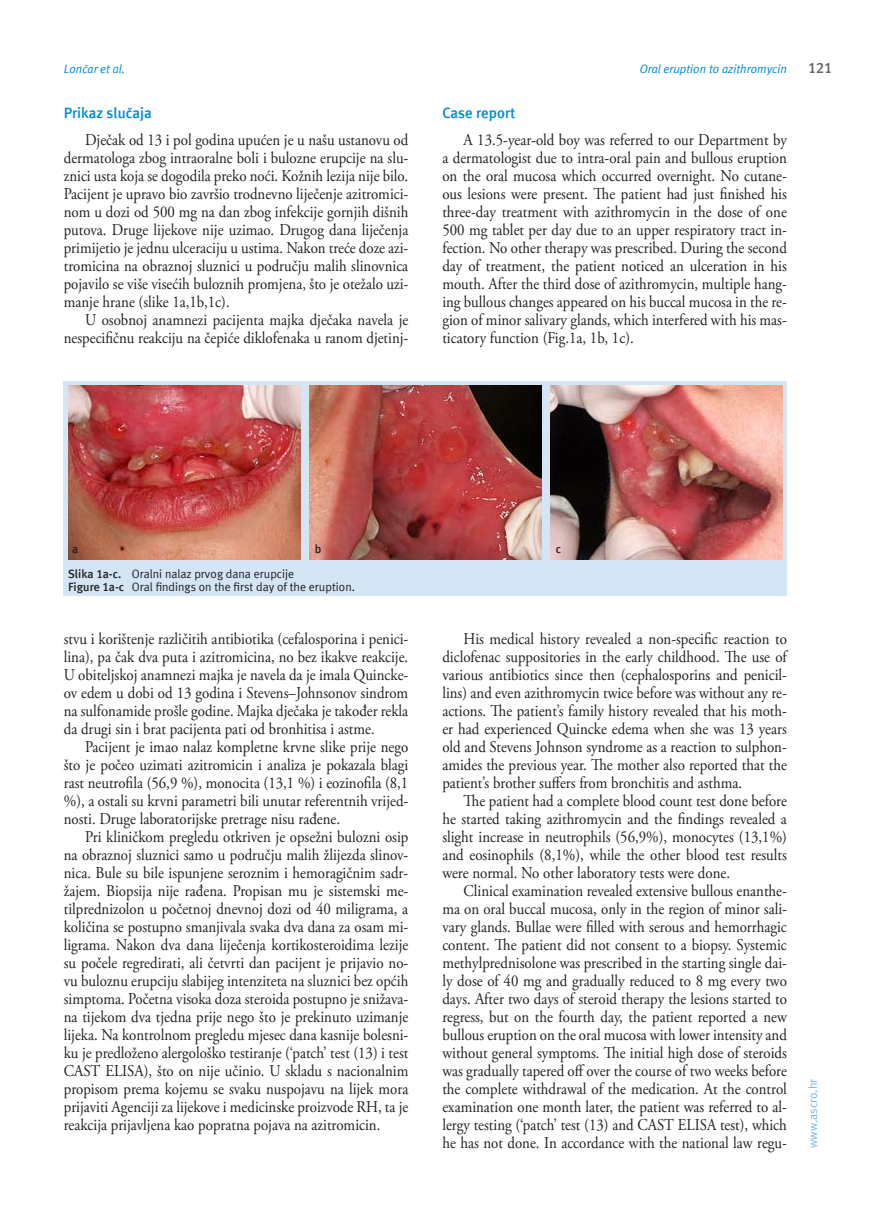
<style>
.page{position:relative;width:872px;height:1212px;background:#fff}
.page>*{position:absolute;margin:0;border:0;box-sizing:border-box;transform-origin:0 0}
.t1{font:16.5px/18px "Adobe Garamond Pro";color:#231f20;text-align:justify;scale:.9 1}
.t2{font:700 15px "Meta ASC";color:#0089cf}
.t3{font:700 15px "Meta ASC";color:#636366}
.t4{font:12px/13.5px "Meta ASC";color:#231f20}
.t5{font:italic 12px "Meta ASC";color:#0089cf}
.t6{font:12px "Meta ASC";color:#77b6e4}
.t7{font:700 12px "Meta ASC";color:#231f20}
.s1{font-weight:700}
</style>
<div class="page">
<div style="left:64px;top:381px;width:723px;height:183px;background:#d4e6f6"></div>
<img style="left:68px;top:385px;width:232px;height:175px">
<img style="left:309px;top:385px;width:232px;height:175px">
<img style="left:550px;top:385px;width:232px;height:175px">
<div style="left:64px;top:564px;width:723px;height:31px;background:#d4e6f6"></div>
<p class="t5" style="left:64px;top:62px;width:63px">Lončar et al.</p>
<p class="t5" style="left:640px;top:62px;width:149px">Oral eruption to azithromycin</p>
<p class="t3" style="left:808px;top:59px;width:26px">121</p>
<p class="t2" style="left:442px;top:104px;width:75px">Case report</p>
<p class="t1" style="left:442px;top:131px;width:384px;text-indent:21px">A 13.5-year-old boy was referred to our Department by a dermatologist due to intra-oral pain and bullous eruption on the oral mucosa which occurred overnight. No cutane&shy;ous lesions were present. The patient had just finished his three-day treatment with azithromycin in the dose of one 500 mg tablet per day due to an upper respiratory tract in&shy;fection. No other therapy was prescribed. During the second day of treatment, the patient noticed an ulceration in his mouth. After the third dose of azithromycin, multiple hang&shy;ing bullous changes appeared on his buccal mucosa in the re&shy;gion of minor salivary glands, which interfered with his mas&shy;ticatory function (Fig.1a, 1b, 1c).</p>
<p class="t2" style="left:64px;top:104px;width:89px">Prikaz slučaja</p>
<p class="t1" style="left:64px;top:131px;width:384px;text-indent:21px">Dječak od 13 i pol godina upućen je u našu ustanovu od dermatologa zbog intraoralne boli i bulozne erupcije na slu&shy;znici usta koja se dogodila preko noći. Kožnih lezija nije bilo.<br>Pacijent je upravo bio završio trodnevno liječenje azitromici&shy;nom u dozi od 500 mg na dan zbog infekcije gornjih dišnih putova. Druge lijekove nije uzimao. Drugog dana liječenja primijetio je jednu ulceraciju u ustima. Nakon treće doze azi&shy;tromicina na obraznoj sluznici u području malih slinovnica pojavilo se više visećih buloznih promjena, što je otežalo uzi&shy;manje hrane (slike 1a,1b,1c).</p>
<p class="t1" style="left:64px;top:311px;width:384px;text-align:right">U osobnoj anamnezi pacijenta majka dječaka navela je nespecifičnu reakciju na čepiće diklofenaka u ranom djetinj-</p>
<p class="t7" style="left:72px;top:542px;width:8px">a</p>
<p class="t7" style="left:315px;top:542px;width:8px">b</p>
<p class="t7" style="left:556px;top:542px;width:7px">c</p>
<p class="t4" style="left:68px;top:567px;width:288px"><span class="s1">Slika 1a-c.</span> Oralni nalaz prvog dana erupcije<br><span class="s1">Figure 1a-c</span> Oral findings on the first day of the eruption.</p>
<p class="t1" style="left:64px;top:630px;width:384px">stvu i korištenje različitih antibiotika (cefalosporina i penici&shy;lina), pa čak dva puta i azitromicina, no bez ikakve reakcije.<br>U obiteljskoj anamnezi majka je navela da je imala Quincke&shy;ov edem u dobi od 13 godina i Stevens–Johnsonov sindrom na sulfonamide prošle godine. Majka dječaka je također rekla da drugi sin i brat pacijenta pati od bronhitisa i astme.</p>
<p class="t1" style="left:64px;top:738px;width:384px;text-indent:21px">Pacijent je imao nalaz kompletne krvne slike prije nego što je počeo uzimati azitromicin i analiza je pokazala blagi rast neutrofila (56,9 %), monocita (13,1 %) i eozinofila (8,1 %), a ostali su krvni parametri bili unutar referentnih vrijed&shy;nosti. Druge laboratorijske pretrage nisu rađene.</p>
<p class="t1" style="left:64px;top:828px;width:384px;text-indent:21px">Pri kliničkom pregledu otkriven je opsežni bulozni osip na obraznoj sluznici samo u području malih žlijezda slinov&shy;nica. Bule su bile ispunjene seroznim i hemoragičnim sadr&shy;žajem. Biopsija nije rađena. Propisan mu je sistemski me&shy;tilprednizolon u početnoj dnevnoj dozi od 40 miligrama, a količina se postupno smanjivala svaka dva dana za osam mi&shy;ligrama. Nakon dva dana liječenja kortikosteroidima lezije su počele regredirati, ali četvrti dan pacijent je prijavio no&shy;vu buloznu erupciju slabijeg intenziteta na sluznici bez općih simptoma. Početna visoka doza steroida postupno je snižava&shy;na tijekom dva tjedna prije nego što je prekinuto uzimanje lijeka. Na kontrolnom pregledu mjesec dana kasnije bolesni&shy;ku je predloženo alergološko testiranje (‘patch’ test (13) i test CAST ELISA), što on nije učinio. U skladu s nacionalnim propisom prema kojemu se svaku nuspojavu na lijek mora prijaviti Agenciji za lijekove i medicinske proizvode RH, ta je reakcija prijavljena kao popratna pojava na azitromicin.</p>
<p class="t1" style="left:442px;top:630px;width:384px;text-indent:21px">His medical history revealed a non-specific reaction to diclofenac suppositories in the early childhood. The use of various antibiotics since then (cephalosporins and penicil&shy;lins) and even azithromycin twice before was without any re&shy;actions. The patient’s family history revealed that his moth&shy;er had experienced Quincke edema when she was 13 years old and Stevens Johnson syndrome as a reaction to sulphon&shy;amides the previous year. The mother also reported that the patient’s brother suffers from bronchitis and asthma.</p>
<p class="t1" style="left:442px;top:792px;width:384px;text-indent:21px">The patient had a complete blood count test done before he started taking azithromycin and the findings revealed a slight increase in neutrophils (56,9%), monocytes (13,1%) and eosinophils (8,1%), while the other blood test results were normal. No other laboratory tests were done.</p>
<p class="t1" style="left:442px;top:882px;width:384px;text-indent:21px">Clinical examination revealed extensive bullous enanthe&shy;ma on oral buccal mucosa, only in the region of minor sali&shy;vary glands. Bullae were filled with serous and hemorrhagic content. The patient did not consent to a biopsy. Systemic methylprednisolone was prescribed in the starting single dai&shy;ly dose of 40 mg and gradually reduced to 8 mg every two days. After two days of steroid therapy the lesions started to regress, but on the fourth day, the patient reported a new bullous eruption on the oral mucosa with lower intensity and without general symptoms. The initial high dose of steroids was gradually tapered off over the course of two weeks before the complete withdrawal of the medication. At the control examination one month later, the patient was referred to al&shy;lergy testing (‘patch’ test (13) and CAST ELISA test), which he has not done. In accordance with the national law regu-</p>
<p class="t6" style="left:806px;top:1148px;width:71px;rotate:-90deg">www.ascro.hr</p>
</div>
